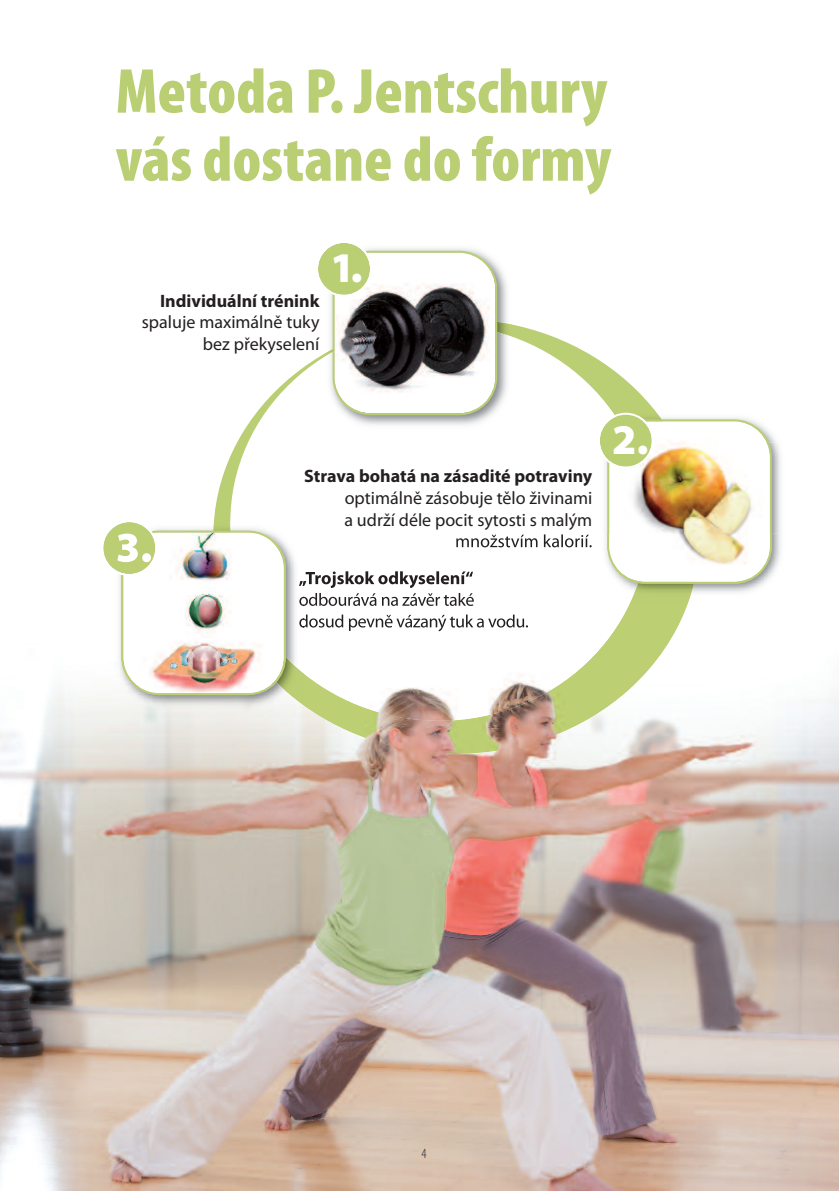
<style>
.page{position:relative;width:840px;height:1191px;background:#fff}
.page>*{position:absolute;margin:0;border:0;box-sizing:border-box;transform-origin:0 0}
.t1{font:900 condensed 64px/68px "Myriad Pro";color:#bace73}
.t2{font:900 42.4px "Myriad Pro";color:#fff}
.t3{font:18px/21.6px "Myriad Pro";color:#231f20;text-align:right}
.t4{font:700 18px "Myriad Pro";color:#231f20}
.t5{font:300 condensed 14px "Myriad Pro";color:#231f20}
</style>
<div class="page">
<div style="left:213px;top:319px;width:486px;height:434px;background:#bace73;border-radius:50%"></div>
<div style="left:230px;top:324px;width:417px;height:397px;background:#fff;border-radius:50%"></div>
<img style="left:771px;top:434px;width:5px;height:8px">
<img style="left:600px;top:413px;width:171px;height:121px">
<svg style="left:107px;top:520px;width:164px;height:14px"></svg>
<img style="left:497px;top:265px;width:10px;height:54px">
<img style="left:347px;top:324px;width:167px;height:101px">
<svg style="left:316px;top:243px;width:181px;height:172px"></svg>
<img style="left:2px;top:601px;width:835px;height:590px">
<img style="left:303px;top:601px;width:385px;height:152px">
<img style="left:303px;top:534px;width:327px;height:187px">
<img style="left:693px;top:534px;width:88px;height:59px">
<img style="left:637px;top:584px;width:56px;height:17px">
<img style="left:597px;top:534px;width:40px;height:67px">
<img style="left:607px;top:534px;width:164px;height:50px">
<img style="left:609px;top:546px;width:160px;height:32px">
<img style="left:111px;top:576px;width:192px;height:137px">
<img style="left:276px;top:673px;width:27px;height:32px">
<img style="left:286px;top:545px;width:17px;height:128px">
<img style="left:121px;top:534px;width:165px;height:161px">
<img style="left:139px;top:534px;width:132px;height:159px">
<img style="left:103px;top:534px;width:54px;height:42px">
<img style="left:117px;top:534px;width:34px;height:28px">
<img style="left:303px;top:571px;width:136px;height:17px">
<svg style="left:299px;top:580px;width:4px;height:6px"></svg>
<img style="left:303px;top:593px;width:106px;height:13px">
<svg style="left:299px;top:596px;width:4px;height:10px"></svg>
<img style="left:303px;top:614px;width:109px;height:17px">
<svg style="left:299px;top:618px;width:4px;height:10px"></svg>
<img style="left:456px;top:534px;width:126px;height:13px">
<h1 class="t1" style="left:116px;top:63px;width:496px">Metoda P. Jentschury vás dostane do formy</h1>
<p class="t4" style="left:160px;top:294px;width:161px">Individuální trénink</p>
<p class="t3" style="left:142px;top:313px;width:179px">spaluje maximálně tuky bez překyselení</p>
<h2 class="t2" style="left:330px;top:252px;width:34px">1.</h2>
<p class="t4" style="left:304px;top:469px;width:289px">Strava bohatá na zásadité potraviny</p>
<p class="t3" style="left:344px;top:488px;width:249px;text-align:left">optimálně zásobuje tělo živinami a udrží déle pocit sytosti s malým</p>
<h2 class="t2" style="left:612px;top:424px;width:38px">2.</h2>
<p class="t5" style="left:421px;top:1148px;width:7px">4</p>
</div>
